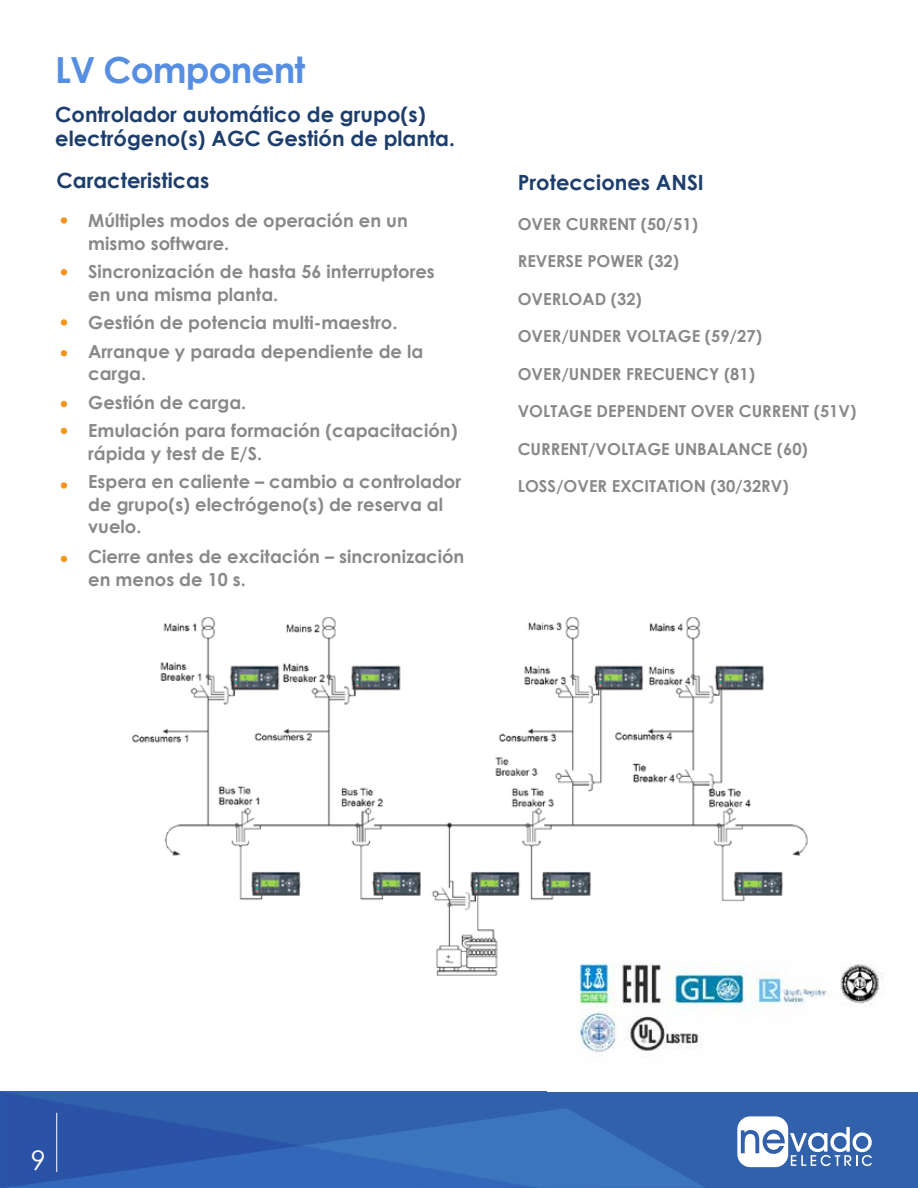
<style>
.page{position:relative;width:918px;height:1188px;background:#fff}
.page>*{position:absolute;margin:0;border:0;box-sizing:border-box;transform-origin:0 0}
.t1{font:700 36px "Century Gothic";letter-spacing:-.025em;color:#568fe2}
.t2{font:27px "Century Gothic";color:#fff}
.t3{font:700 21px/24px "Century Gothic";color:#1d3e6d}
.t4{font:700 18px/22.5px "Century Gothic";color:#898989}
.t5{font:700 16.5px "Century Gothic";color:#898989}
</style>
<div class="page">
<img style="left:132px;top:617px;width:676px;height:359px">
<div style="left:61px;top:217px;width:6px;height:7px;background:#f7941d;border-radius:50%"></div>
<div style="left:61px;top:269px;width:6px;height:7px;background:#f7941d;border-radius:50%"></div>
<div style="left:61px;top:319px;width:6px;height:7px;background:#f7941d;border-radius:50%"></div>
<svg style="left:61px;top:350px;width:6px;height:6px"></svg>
<svg style="left:61px;top:401px;width:6px;height:6px"></svg>
<svg style="left:61px;top:428px;width:6px;height:6px"></svg>
<div style="left:61px;top:482px;width:6px;height:7px;background:#f7941d;border-radius:50%"></div>
<svg style="left:61px;top:556px;width:6px;height:6px"></svg>
<div style="left:0;top:1092px;width:918px;height:96px;background:#3161aa"></div>
<svg style="left:737px;top:1116px;width:135px;height:51px"></svg>
<svg style="left:547px;top:1108px;width:157px;height:80px;fill:#3b76bc"></svg>
<svg style="left:0;top:1092px;width:547px;height:96px"></svg>
<hr style="left:56px;top:1113px;width:1px;height:59px;background:#fff">
<img style="left:564px;top:946px;width:320px;height:111px">
<h1 class="t1" style="left:55px;top:42px;width:252px">LV Component</h1>
<p class="t3" style="left:55px;top:101px;width:401px">Controlador automático de grupo(s) electrógeno(s) AGC Gestión de planta.</p>
<p class="t3" style="left:56px;top:168px;width:154px">Caracteristicas</p>
<p class="t4" style="left:88px;top:208px;width:321px">Múltiples modos de operación en un mismo software.</p>
<p class="t4" style="left:88px;top:259px;width:348px">Sincronización de hasta 56 interruptores en una misma planta.</p>
<p class="t4" style="left:88px;top:307px;width:337px;line-height:28.5px">Gestión de potencia multi-maestro.<br>Arranque y parada dependiente de la</p>
<p class="t4" style="left:88px;top:358px;width:371px;line-height:28.5px">carga.<br>Gestión de carga.<br>Emulación para formación (capacitación)</p>
<p class="t4" style="left:88px;top:438px;width:374px;line-height:28.5px">rápida y test de E/S.<br>Espera en caliente – cambio a controlador</p>
<p class="t4" style="left:88px;top:492px;width:356px">de grupo(s) electrógeno(s) de reserva al vuelo.</p>
<p class="t4" style="left:88px;top:544px;width:378px">Cierre antes de excitación – sincronización en menos de 10 s.</p>
<p class="t3" style="left:518px;top:169px;width:188px">Protecciones ANSI</p>
<p class="t5" style="left:518px;top:211px;width:182px">OVER CURRENT (50/51)</p>
<p class="t5" style="left:518px;top:249px;width:163px">REVERSE POWER (32)</p>
<p class="t5" style="left:518px;top:286px;width:126px">OVERLOAD (32)</p>
<p class="t5" style="left:518px;top:324px;width:246px">OVER/UNDER VOLTAGE (59/27)</p>
<p class="t5" style="left:518px;top:361px;width:239px">OVER/UNDER FRECUENCY (81)</p>
<p class="t5" style="left:518px;top:399px;width:340px">VOLTAGE DEPENDENT OVER CURRENT (51V)</p>
<p class="t5" style="left:518px;top:436px;width:292px">CURRENT/VOLTAGE UNBALANCE (60)</p>
<p class="t5" style="left:518px;top:474px;width:272px">LOSS/OVER EXCITATION (30/32RV)</p>
<h2 class="t2" style="left:31px;top:1142px;width:16px">9</h2>
</div>
